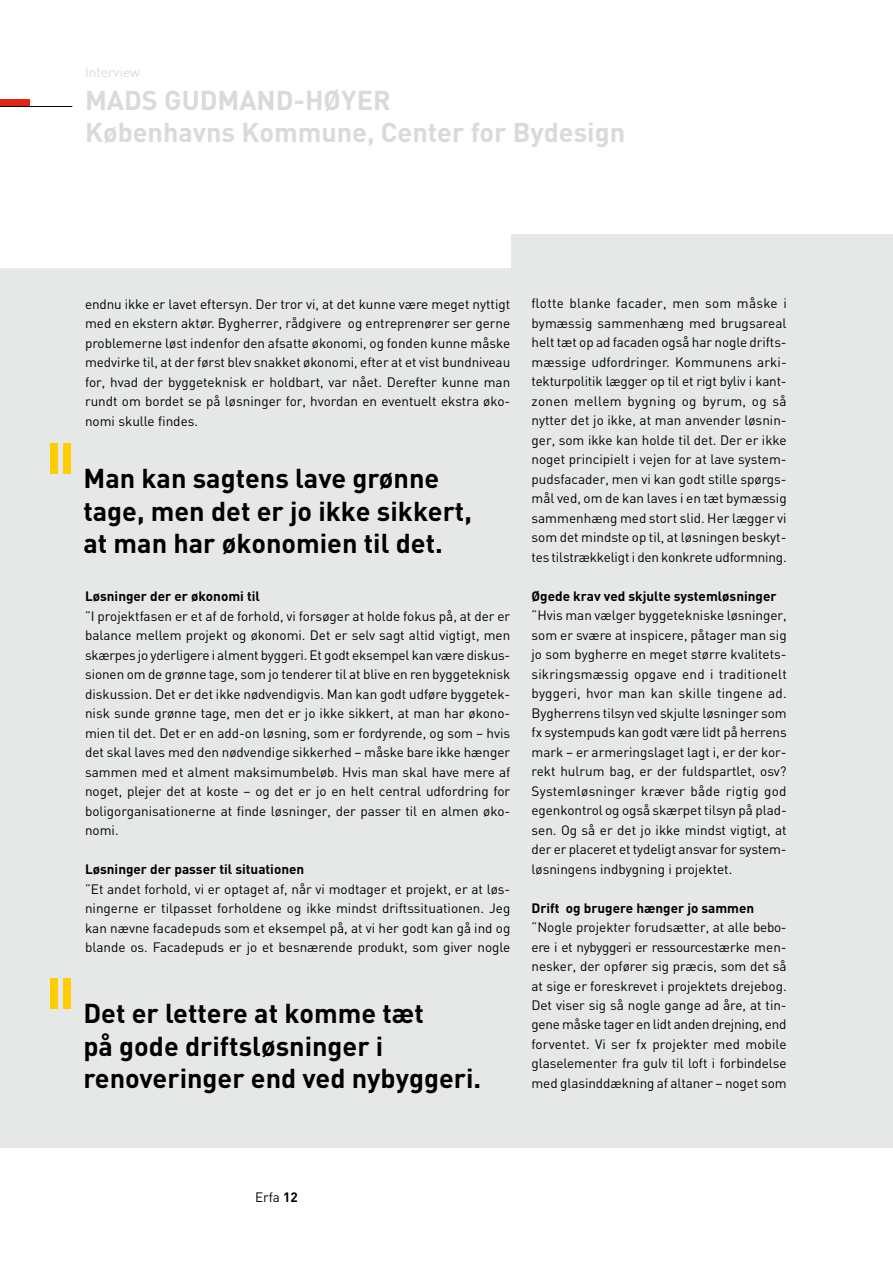
<style>
.page{position:relative;width:893px;height:1263px;background:#fff}
.page>*{position:absolute;margin:0;border:0;box-sizing:border-box;transform-origin:0 0}
.t1{font:700 27px/32.4px "DIN";color:#000}
.t2{font:700 27px/32.4px "DIN";color:#dadada}
.t3{font:13.5px/19.5px "DIN";color:#000;text-align:justify}
.t4{font:700 13.5px "DIN";color:#000}
.t5{font:13.5px "DIN";color:#dadada}
.s1{font-weight:700}
</style>
<div class="page">
<div style="left:0;top:234px;width:893px;height:914px;background:#e5e8e7"></div>
<div style="left:0;top:99px;width:30px;height:7px;background:#e42313"></div>
<hr style="left:0;top:106px;width:72px;height:1px;background:#000">
<div style="left:0;top:234px;width:510px;height:34px;background:#fff"></div>
<div style="left:63px;top:443px;width:7px;height:31px;background:#ffce00"></div>
<div style="left:50px;top:443px;width:8px;height:31px;background:#ffce00"></div>
<div style="left:63px;top:978px;width:7px;height:31px;background:#ffce00"></div>
<div style="left:50px;top:978px;width:8px;height:31px;background:#ffce00"></div>
<p class="t5" style="left:85px;top:64px;width:56px">Interview</p>
<h1 class="t2" style="left:85px;top:83px;width:542px">mads gudmand-høyer<br>Københavns Kommune, Center for Bydesign</h1>
<p class="t3" style="left:85px;top:294px;width:427px">endnu ikke er lavet eftersyn. Der tror vi, at det kunne være meget nyttigt med en ekstern aktør. Bygherrer, rådgivere og entreprenører ser gerne problemerne løst indenfor den afsatte økonomi, og fonden kunne måske medvirke til, at der først blev snakket økonomi, efter at et vist bundniveau for, hvad der byggeteknisk er holdbart, var nået. Derefter kunne man rundt om bordet se på løsninger for, hvordan en eventuelt ekstra øko&shy;nomi skulle findes.</p>
<h1 class="t1" style="left:83px;top:461px;width:390px">Man kan sagtens lave grønne tage, men det er jo ikke sikkert, at man har økonomien til det.</h1>
<p class="t4" style="left:85px;top:587px;width:176px">Løsninger der er økonomi til</p>
<p class="t3" style="left:85px;top:606px;width:427px">”I projektfasen er et af de forhold, vi forsøger at holde fokus på, at der er balance mellem projekt og økonomi. Det er selv sagt altid vigtigt, men skærpes jo yderligere i alment byggeri. Et godt eksempel kan være diskus&shy;sionen om de grønne tage, som jo tenderer til at blive en ren byggeteknisk diskussion. Det er det ikke nødvendigvis. Man kan godt udføre byggetek&shy;nisk sunde grønne tage, men det er jo ikke sikkert, at man har økono&shy;mien til det. Det er en add-on løsning, som er fordyrende, og som – hvis det skal laves med den nødvendige sikkerhed – måske bare ikke hænger sammen med et alment maksimumbeløb. Hvis man skal have mere af noget, plejer det at koste – og det er jo en helt central udfordring for boligorganisationerne at finde løsninger, der passer til en almen øko&shy;nomi.</p>
<p class="t4" style="left:85px;top:860px;width:221px">Løsninger der passer til situationen</p>
<p class="t3" style="left:85px;top:879px;width:427px">”Et andet forhold, vi er optaget af, når vi modtager et projekt, er at løs&shy;ningerne er tilpasset forholdene og ikke mindst driftssituationen. Jeg kan nævne facadepuds som et eksempel på, at vi her godt kan gå ind og blande os. Facadepuds er jo et besnærende produkt, som giver nogle</p>
<h1 class="t1" style="left:83px;top:996px;width:399px">Det er lettere at komme tæt<br>på gode driftsløsninger i renoveringer end ved nybyggeri.</h1>
<p class="t3" style="left:531px;top:293px;width:257px">flotte blanke facader, men som måske i bymæssig sammenhæng med brugsareal helt tæt op ad facaden også har nogle drifts&shy;mæssige udfordringer. Kommunens arki&shy;tekturpolitik lægger op til et rigt byliv i kant&shy;zonen mellem bygning og byrum, og så nytter det jo ikke, at man anvender løsnin&shy;ger, som ikke kan holde til det. Der er ikke noget principielt i vejen for at lave system&shy;pudsfacader, men vi kan godt stille spørgs&shy;mål ved, om de kan laves i en tæt bymæssig sammenhæng med stort slid. Her lægger vi som det mindste op til, at løsningen beskyt&shy;tes tilstrækkeligt i den konkrete udformning.</p>
<p class="t4" style="left:531px;top:587px;width:247px">Øgede krav ved skjulte systemløsninger</p>
<p class="t3" style="left:531px;top:605px;width:257px">”Hvis man vælger byggetekniske løsninger, som er svære at inspicere, påtager man sig jo som bygherre en meget større kvalitets&shy;sikringsmæssig opgave end i traditionelt byggeri, hvor man kan skille tingene ad.<br>Bygherrens tilsyn ved skjulte løsninger som fx systempuds kan godt være lidt på herrens mark – er armeringslaget lagt i, er der kor&shy;rekt hulrum bag, er der fuldspartlet, osv?<br>Systemløsninger kræver både rigtig god egenkontrol og også skærpet tilsyn på plad&shy;sen. Og så er det jo ikke mindst vigtigt, at der er placeret et tydeligt ansvar for system&shy;løsningens indbygning i projektet.</p>
<p class="t4" style="left:531px;top:899px;width:224px">Drift og brugere hænger jo sammen</p>
<p class="t3" style="left:531px;top:917px;width:257px">”Nogle projekter forudsætter, at alle bebo&shy;ere i et nybyggeri er ressourcestærke men&shy;nesker, der opfører sig præcis, som det så at sige er foreskrevet i projektets drejebog.<br>Det viser sig så nogle gange ad åre, at tin&shy;gene måske tager en lidt anden drejning, end forventet. Vi ser fx projekter med mobile glaselementer fra gulv til loft i forbindelse med glasinddækning af altaner – noget som</p>
<p class="t3" style="left:255px;top:1187px;width:44px">Erfa <span class="s1">12</span></p>
</div>
